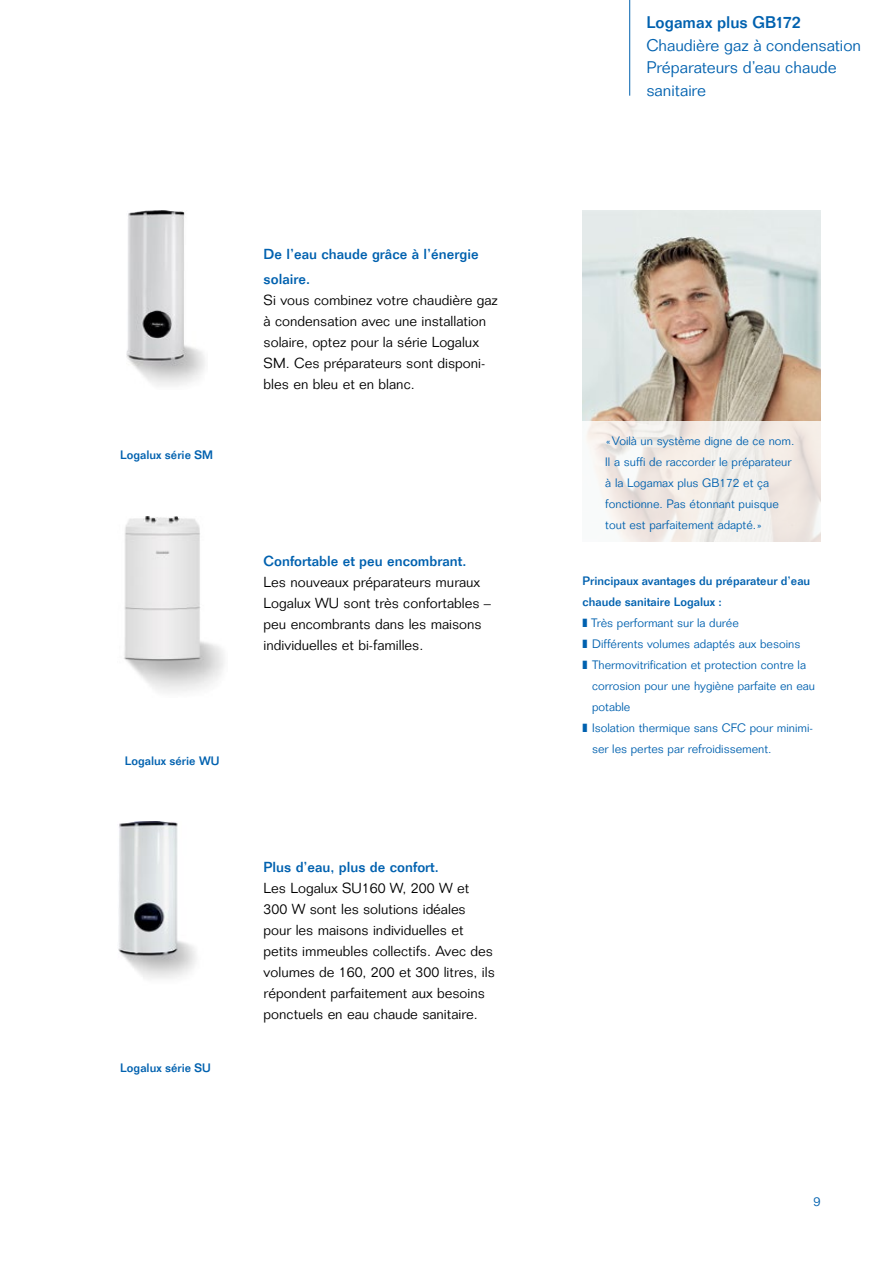
<style>
.page{position:relative;width:893px;height:1263px;background:#fff}
.page>*{position:absolute;margin:0;border:0;box-sizing:border-box;transform-origin:0 0}
.t1{font:300 16.5px/22.5px "Folio";color:#0061af}
.t2{font:500 16.5px "Folio";color:#0061af}
.t3{font:300 14.25px/21px "Folio";color:#000}
.t4{font:500 14.25px/25.2px "Folio";color:#0061af}
.t5{font:300 12.75px "Folio";color:#0061af}
.t6{font:300 12px/21px "Folio";color:#0061af}
.t7{font:500 12px "Folio";color:#0061af}
</style>
<div class="page">
<img style="left:583px;top:210px;width:238px;height:211px">
<svg style="left:586px;top:421px;width:235px;height:120px;fill:#f2ede7"></svg>
<img style="left:126px;top:210px;width:79px;height:176px">
<img style="left:124px;top:517px;width:100px;height:175px">
<img style="left:118px;top:822px;width:78px;height:157px">
<hr style="left:629px;top:0;width:1px;height:96px;background:#0061af">
<p class="t7" style="left:120px;top:448px;width:94px">Logalux série SM</p>
<p class="t7" style="left:125px;top:754px;width:96px">Logalux série WU</p>
<p class="t7" style="left:120px;top:1060px;width:92px">Logalux série SU</p>
<p class="t4" style="left:264px;top:241px;width:217px">De l’eau chaude grâce à l’énergie solaire.</p>
<p class="t3" style="left:264px;top:289px;width:236px">Si vous combinez votre chaudière gaz à condensation avec une installation solaire, optez pour la série Logalux SM. Ces préparateurs sont disponi&shy;bles en bleu et en blanc.</p>
<p class="t4" style="left:264px;top:548px;width:204px">Confortable et peu encombrant.</p>
<p class="t3" style="left:264px;top:571px;width:229px">Les nouveaux préparateurs muraux Logalux WU sont très confortables – peu encombrants dans les maisons individuelles et bi-familles.</p>
<p class="t4" style="left:264px;top:854px;width:177px">Plus d’eau, plus de confort.</p>
<p class="t3" style="left:264px;top:878px;width:233px">Les Logalux SU160 W, 200 W et 300 W sont les solutions idéales pour les maisons individuelles et petits immeubles collectifs. Avec des volumes de 160, 200 et 300 litres, ils répondent parfaitement aux besoins ponctuels en eau chaude sanitaire.</p>
<p class="t2" style="left:646px;top:12px;width:156px">Logamax plus GB172</p>
<p class="t1" style="left:646px;top:34px;width:216px">Chaudière gaz à condensation<br>Préparateurs d’eau chaude sanitaire</p>
<p class="t6" style="left:605px;top:430px;width:191px">«Voilà un système digne de ce nom.<br>Il a suffi de raccorder le préparateur à la Logamax plus GB172 et ça fonctionne. Pas étonnant puisque tout est parfaitement adapté.»</p>
<p class="t7" style="left:583px;top:573px;width:229px">Principaux avantages du préparateur d’eau</p>
<p class="t7" style="left:583px;top:595px;width:141px">chaude sanitaire Logalux :</p>
<p class="t6" style="left:583px;top:613px;width:158px">❚ Très performant sur la durée</p>
<p class="t6" style="left:583px;top:634px;width:219px">❚ Différents volumes adaptés aux besoins</p>
<p class="t6" style="left:583px;top:655px;width:225px">❚ Thermovitrification et protection contre la</p>
<p class="t6" style="left:592px;top:676px;width:224px">corrosion pour une hygiène parfaite en eau</p>
<p class="t6" style="left:592px;top:697px;width:40px">potable</p>
<p class="t6" style="left:583px;top:718px;width:232px">❚ Isolation thermique sans CFC pour minimi-</p>
<p class="t6" style="left:592px;top:739px;width:181px">ser les pertes par refroidissement.</p>
<p class="t5" style="left:814px;top:1193px;width:9px">9</p>
</div>
